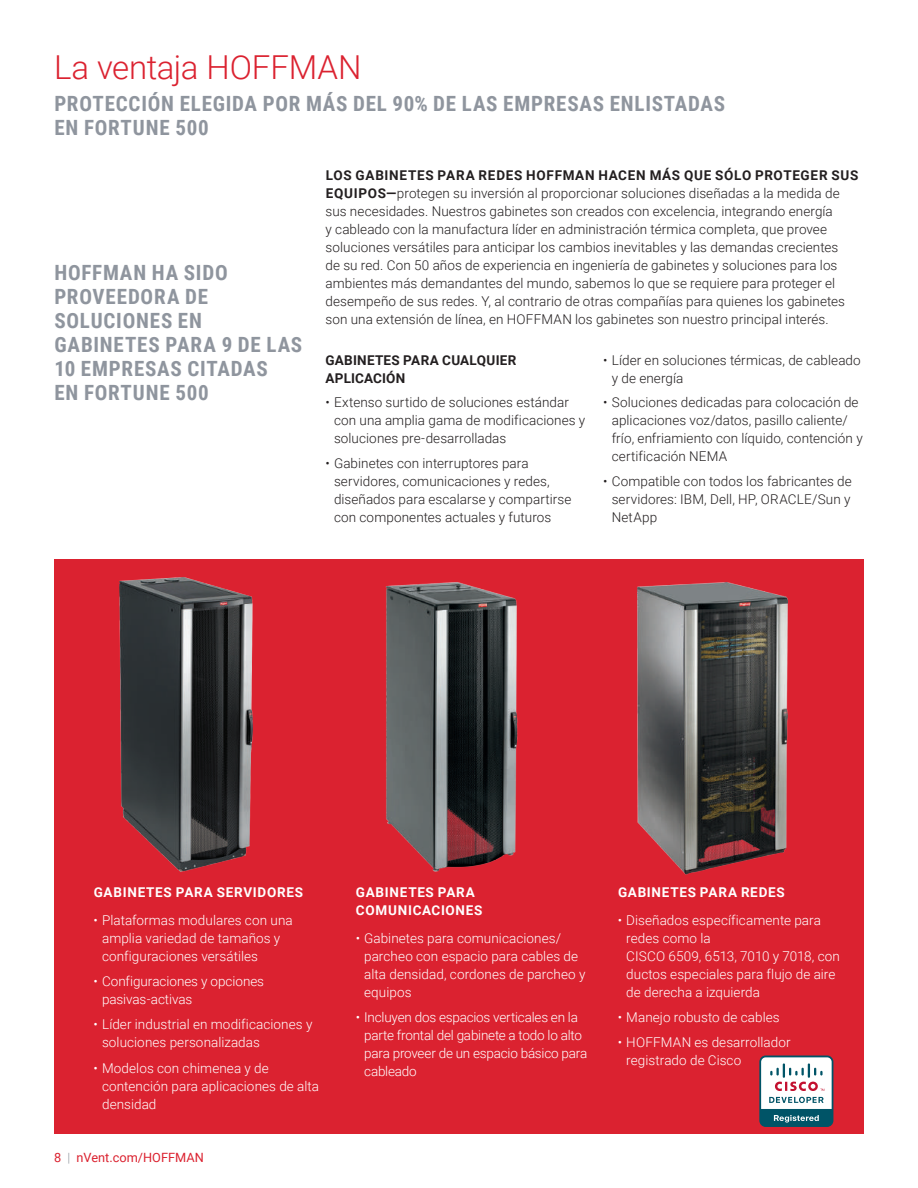
<style>
.page{position:relative;width:918px;height:1188px;background:#fff}
.page>*{position:absolute;margin:0;border:0;box-sizing:border-box;transform-origin:0 0}
.t1{font:300 33px "Roboto";letter-spacing:-.005em;color:#db2230}
.t2{font:700 21px/24px "Roboto Condensed";letter-spacing:.035em;color:#8f959e}
.t3{font:300 13.5px/18px "Roboto";letter-spacing:.005em;color:#231f20}
.t4{font:300 13.5px/18px "Roboto";letter-spacing:.005em;color:#fff}
.t5{font:300 13.5px/18px "Roboto";letter-spacing:-.015em;color:#fff}
.t6{font:700 13.5px/18px "Roboto";letter-spacing:.055em;color:#fff}
.t7{font:700 13.5px/18px "Roboto";letter-spacing:.015em;color:#231f20}
.t8{font:12.75px "Roboto";color:#db2230}
.s1{font-weight:700}
.s2{font-weight:300;color:#8f959e}
</style>
<div class="page">
<div style="left:54px;top:560px;width:810px;height:574px;background:#db2230"></div>
<img style="left:120px;top:577px;width:132px;height:294px">
<img style="left:386px;top:582px;width:132px;height:290px">
<img style="left:638px;top:583px;width:150px;height:292px">
<div style="left:759px;top:1056px;width:74px;height:71px;background:#005467;border-radius:6px"></div>
<svg style="left:774px;top:1115px;width:45px;height:8px"></svg>
<svg style="left:761px;top:1057px;width:71px;height:52px;background:#e2e1e4"></svg>
<h1 class="t1" style="left:54px;top:44px;width:309px">La ventaja HOFFMAN</h1>
<h2 class="t2" style="left:54px;top:91px;width:672px">PROTECCIÓN ELEGIDA POR MÁS DEL 90% DE LAS EMPRESAS ENLISTADAS<br>EN FORTUNE 500</h2>
<p class="t3" style="left:326px;top:166px;width:534px"><span class="s1">LOS GABINETES PARA REDES HOFFMAN HACEN MÁS QUE SÓLO PROTEGER SUS EQUIPOS—</span>protegen su inversión al proporcionar soluciones diseñadas a la medida de sus necesidades. Nuestros gabinetes son creados con excelencia, integrando energía<br>y cableado con la manufactura líder en administración térmica completa, que provee soluciones versátiles para anticipar los cambios inevitables y las demandas crecientes<br>de su red. Con 50 años de experiencia en ingeniería de gabinetes y soluciones para los ambientes más demandantes del mundo, sabemos lo que se requiere para proteger el desempeño de sus redes. Y, al contrario de otras compañías para quienes los gabinetes son una extensión de línea, en HOFFMAN los gabinetes son nuestro principal interés.</p>
<h2 class="t2" style="left:54px;top:260px;width:249px">HOFFMAN HA SIDO<br>PROVEEDORA DE<br>SOLUCIONES EN<br>GABINETES PARA 9 DE LAS<br>10 EMPRESAS CITADAS<br>EN FORTUNE 500</h2>
<p class="t3" style="left:612px;top:350px;width:251px;text-indent:-9px">• Líder en soluciones térmicas, de cableado y de energía</p>
<p class="t3" style="left:612px;top:393px;width:252px;text-indent:-9px">• Soluciones dedicadas para colocación de aplicaciones voz/datos, pasillo caliente/ frío, enfriamiento con líquido, contención y certificación NEMA</p>
<p class="t3" style="left:612px;top:472px;width:242px;text-align:justify;text-indent:-9px">• Compatible con todos los fabricantes de servidores: IBM, Dell, HP, ORACLE/Sun y NetApp</p>
<p class="t7" style="left:326px;top:350px;width:192px">GABINETES PARA CUALQUIER<br>APLICACIÓN</p>
<p class="t3" style="left:334px;top:393px;width:253px;text-indent:-9px">• Extenso surtido de soluciones estándar con una amplia gama de modificaciones y soluciones pre-desarrolladas</p>
<p class="t3" style="left:334px;top:454px;width:239px;text-indent:-9px">• Gabinetes con interruptores para servidores, comunicaciones y redes, diseñados para escalarse y compartirse con componentes actuales y futuros</p>
<p class="t6" style="left:94px;top:882px;width:211px">GABINETES PARA SERVIDORES</p>
<p class="t4" style="left:102px;top:911px;width:192px;text-indent:-9px">• Plataformas modulares con una amplia variedad de tamaños y configuraciones versátiles</p>
<p class="t4" style="left:102px;top:972px;width:164px;text-indent:-9px">• Configuraciones y opciones pasivas-activas</p>
<p class="t4" style="left:102px;top:1015px;width:212px;text-indent:-9px">• Líder industrial en modificaciones y soluciones personalizadas</p>
<p class="t4" style="left:102px;top:1058px;width:219px;text-indent:-9px">• Modelos con chimenea y de contención para aplicaciones de alta densidad</p>
<p class="t8" style="left:54px;top:1148px;width:151px">8 <span class="s2">|</span> nVent.com/HOFFMAN</p>
<p class="t6" style="left:356px;top:882px;width:128px">GABINETES PARA<br>COMUNICACIONES</p>
<p class="t4" style="left:364px;top:929px;width:223px;text-indent:-9px">• Gabinetes para comunicaciones/ parcheo con espacio para cables de alta densidad, cordones de parcheo y equipos</p>
<p class="t5" style="left:364px;top:1008px;width:225px;text-indent:-9px">• Incluyen dos espacios verticales en la parte frontal del gabinete a todo lo alto para proveer de un espacio básico para cableado</p>
<p class="t6" style="left:618px;top:882px;width:168px">GABINETES PARA REDES</p>
<p class="t4" style="left:626px;top:911px;width:215px;text-indent:-9px">• Diseñados específicamente para redes como la<br>CISCO 6509, 6513, 7010 y 7018, con ductos especiales para flujo de aire de derecha a izquierda</p>
<p class="t4" style="left:618px;top:1008px;width:164px">• Manejo robusto de cables</p>
<p class="t4" style="left:626px;top:1033px;width:166px;text-indent:-9px">• HOFFMAN es desarrollador registrado de Cisco</p>
</div>
